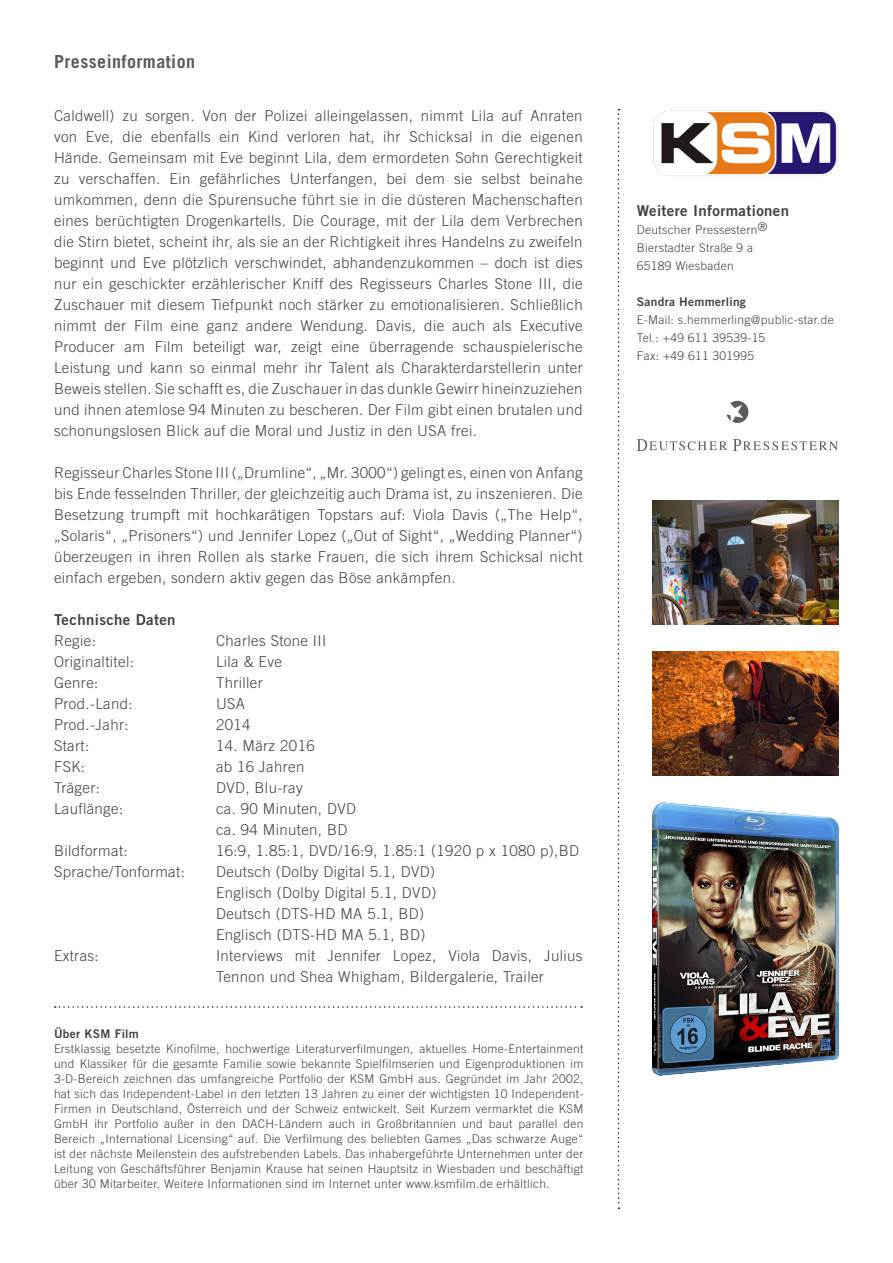
<style>
.page{position:relative;width:893px;height:1263px;background:#fff}
.page>*{position:absolute;margin:0;border:0;box-sizing:border-box;transform-origin:0 0}
.t1{font:700 18px "Trade Gothic LT";letter-spacing:.025em;color:#5e5a5a}
.t2{font:300 15px/21px "Trade Gothic LT";letter-spacing:.025em;color:#404344;text-align:justify}
.t3{font:15px "Trade Gothic LT Bold Two";letter-spacing:.025em;color:#404344}
.t4{font:300 12px/15px "Trade Gothic LT";letter-spacing:.025em;color:#404344}
.t5{font:12px "Trade Gothic LT Bold Two";letter-spacing:.025em;color:#404344}
.s1{font-family:"Trade Gothic LT Bold Two";font-weight:400}
</style>
<div class="page">
<svg style="left:618px;top:109px;width:1px;height:1100px"></svg>
<img style="left:653px;top:110px;width:185px;height:66px">
<svg style="left:727px;top:401px;width:21px;height:22px"></svg>
<svg style="left:637px;top:439px;width:90px;height:12px"></svg>
<svg style="left:733px;top:439px;width:105px;height:12px"></svg>
<svg style="left:55px;top:1006px;width:527px;height:2px"></svg>
<img style="left:653px;top:803px;width:186px;height:272px">
<img style="left:653px;top:501px;width:186px;height:124px">
<img style="left:653px;top:651px;width:185px;height:124px">
<p class="t1" style="left:54px;top:50px;width:143px">Presseinformation</p>
<p class="t2" style="left:54px;top:105px;width:530px">Caldwell) zu sorgen. Von der Polizei alleingelassen, nimmt Lila auf Anraten von Eve, die ebenfalls ein Kind verloren hat, ihr Schicksal in die eigenen Hände. Gemeinsam mit Eve beginnt Lila, dem ermordeten Sohn Gerechtigkeit zu verschaffen. Ein gefährliches Unterfangen, bei dem sie selbst beinahe umkommen, denn die Spurensuche führt sie in die düsteren Machenschaften eines berüchtigten Drogenkartells. Die Courage, mit der Lila dem Verbrechen die Stirn bietet, scheint ihr, als sie an der Richtigkeit ihres Handelns zu zweifeln beginnt und Eve plötzlich verschwindet, abhandenzukommen – doch ist dies nur ein geschickter erzählerischer Kniff des Regisseurs Charles Stone III, die Zuschauer mit diesem Tiefpunkt noch stärker zu emotionalisieren. Schließlich nimmt der Film eine ganz andere Wendung. Davis, die auch als Executive Producer am Film beteiligt war, zeigt eine überragende schauspielerische Leistung und kann so einmal mehr ihr Talent als Charakterdarstellerin unter Beweis stellen. Sie schafft es, die Zuschauer in das dunkle Gewirr hineinzuziehen und ihnen atemlose 94 Minuten zu bescheren. Der Film gibt einen brutalen und schonungslosen Blick auf die Moral und Justiz in den USA frei.</p>
<p class="t2" style="left:54px;top:462px;width:530px">Regisseur Charles Stone III („Drumline“, „Mr. 3000“) gelingt es, einen von Anfang bis Ende fesselnden Thriller, der gleichzeitig auch Drama ist, zu inszenieren. Die Besetzung trumpft mit hochkarätigen Topstars auf: Viola Davis („The Help“, „Solaris“, „Prisoners“) und Jennifer Lopez („Out of Sight“, „Wedding Planner“) überzeugen in ihren Rollen als starke Frauen, die sich ihrem Schicksal nicht einfach ergeben, sondern aktiv gegen das Böse ankämpfen.</p>
<p class="t3" style="left:54px;top:610px;width:123px">Technische Daten</p>
<p class="t2" style="left:54px;top:630px;width:43px">Regie:</p>
<p class="t2" style="left:216px;top:630px;width:112px">Charles Stone III</p>
<p class="t2" style="left:54px;top:651px;width:81px">Originaltitel:</p>
<p class="t2" style="left:216px;top:651px;width:67px">Lila &amp; Eve</p>
<p class="t2" style="left:54px;top:672px;width:46px">Genre:</p>
<p class="t2" style="left:216px;top:672px;width:48px">Thriller</p>
<p class="t2" style="left:54px;top:693px;width:80px">Prod.-Land:</p>
<p class="t2" style="left:216px;top:693px;width:31px">USA</p>
<p class="t2" style="left:54px;top:714px;width:76px">Prod.-Jahr:</p>
<p class="t2" style="left:216px;top:714px;width:36px">2014</p>
<p class="t2" style="left:54px;top:735px;width:37px">Start:</p>
<p class="t2" style="left:216px;top:735px;width:100px">14. März 2016</p>
<p class="t2" style="left:54px;top:756px;width:33px">FSK:</p>
<p class="t2" style="left:216px;top:756px;width:90px">ab 16 Jahren</p>
<p class="t2" style="left:54px;top:777px;width:47px">Träger:</p>
<p class="t2" style="left:216px;top:777px;width:88px">DVD, Blu-ray</p>
<p class="t2" style="left:54px;top:798px;width:71px">Lauflänge:</p>
<p class="t2" style="left:216px;top:798px;width:142px">ca. 90 Minuten, DVD</p>
<p class="t2" style="left:216px;top:819px;width:133px">ca. 94 Minuten, BD</p>
<p class="t2" style="left:54px;top:840px;width:75px">Bildformat:</p>
<p class="t2" style="left:216px;top:840px;width:365px">16:9, 1.85:1, DVD/16:9, 1.85:1 (1920 p x 1080 p),BD</p>
<p class="t2" style="left:54px;top:861px;width:132px">Sprache/Tonformat:</p>
<p class="t2" style="left:216px;top:861px;width:221px">Deutsch (Dolby Digital 5.1, DVD)</p>
<p class="t2" style="left:216px;top:882px;width:222px">Englisch (Dolby Digital 5.1, DVD)</p>
<p class="t2" style="left:216px;top:903px;width:210px">Deutsch (DTS-HD MA 5.1, BD)</p>
<p class="t2" style="left:216px;top:924px;width:211px">Englisch (DTS-HD MA 5.1, BD)</p>
<p class="t2" style="left:54px;top:945px;width:46px">Extras:</p>
<p class="t2" style="left:216px;top:945px;width:368px">Interviews mit Jennifer Lopez, Viola Davis, Julius<br>Tennon und Shea Whigham, Bildergalerie, Trailer</p>
<p class="t5" style="left:54px;top:1026px;width:86px">Über KSM Film</p>
<p class="t4" style="left:54px;top:1040px;width:531px;text-align:justify">Erstklassig besetzte Kinofilme, hochwertige Literaturverfilmungen, aktuelles Home-Entertainment und Klassiker für die gesamte Familie sowie bekannte Spielfilmserien und Eigenproduktionen im 3-D-Bereich zeichnen das umfangreiche Portfolio der KSM GmbH aus. Gegründet im Jahr 2002, hat sich das Independent-Label in den letzten 13 Jahren zu einer der wichtigsten 10 Independent-Firmen in Deutschland, Österreich und der Schweiz entwickelt. Seit Kurzem vermarktet die KSM GmbH ihr Portfolio außer in den DACH-Ländern auch in Großbritannien und baut parallel den Bereich „International Licensing“ auf. Die Verfilmung des beliebten Games „Das schwarze Auge“ ist der nächste Meilenstein des aufstrebenden Labels. Das inhabergeführte Unternehmen unter der Leitung von Geschäftsführer Benjamin Krause hat seinen Hauptsitz in Wiesbaden und beschäftigt über 30 Mitarbeiter. Weitere Informationen sind im Internet unter www.ksmfilm.de erhältlich.</p>
<p class="t3" style="left:637px;top:201px;width:154px">Weitere Informationen</p>
<p class="t4" style="left:637px;top:222px;width:132px">Deutscher Pressestern®</p>
<p class="t4" style="left:637px;top:238px;width:118px;line-height:18px">Bierstadter Straße 9 a<br>65189 Wiesbaden</p>
<p class="t4" style="left:637px;top:292px;width:198px;line-height:18px"><span class="s1">Sandra Hemmerling<br></span>E-Mail: s.hemmerling@public-star.de</p>
<p class="t4" style="left:637px;top:328px;width:130px;line-height:18px">Tel.: +49 611 39539-15<br>Fax: +49 611 301995</p>
</div>
